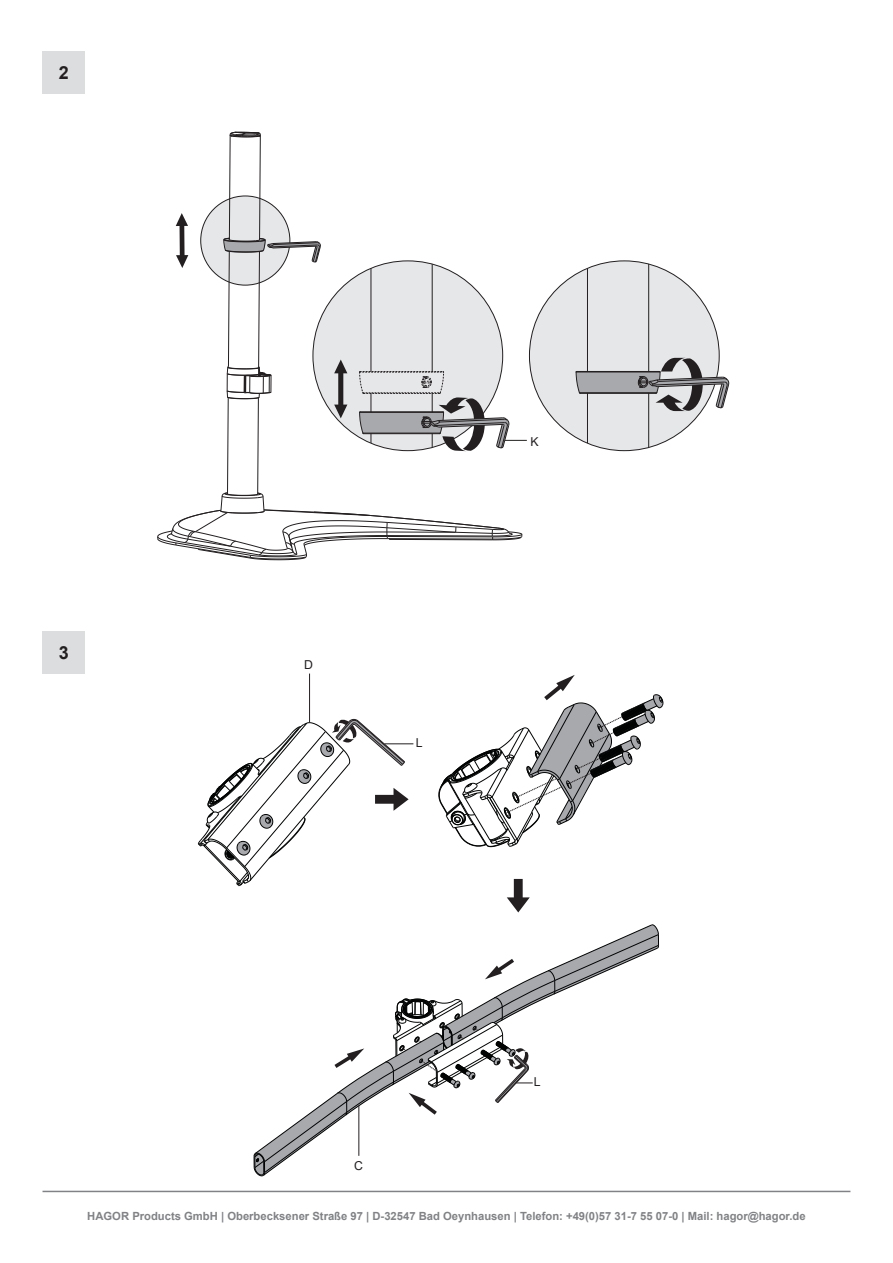
<style>
.page{position:relative;width:893px;height:1263px;background:#fff}
.page>*{position:absolute;margin:0;border:0;box-sizing:border-box;transform-origin:0 0}
.t1{font:700 18px "Arial";color:#231f20}
.t2{font:12.3px "Arial";color:#231f20}
.t3{font:700 11.25px "Arial";color:#808285}
</style>
<div class="page">
<hr style="left:43px;top:1191px;width:807px;height:1px;background:#808285">
<div style="left:43px;top:51px;width:42px;height:43px;background:#dcdddf"></div>
<div style="left:43px;top:631px;width:42px;height:43px;background:#dcdddf"></div>
<div style="left:529px;top:261px;width:190px;height:190px;background:#e6e7e9;border-radius:50%"></div>
<hr style="left:648px;top:261px;width:1px;height:110px;background:#231f20">
<hr style="left:648px;top:393px;width:1px;height:58px;background:#231f20">
<hr style="left:587px;top:265px;width:1px;height:106px;background:#231f20">
<hr style="left:587px;top:393px;width:1px;height:58px;background:#231f20">
<svg style="left:575px;top:358px;width:154px;height:53px"></svg>
<svg style="left:157px;top:132px;width:370px;height:428px"></svg>
<svg style="left:507px;top:879px;width:23px;height:33px"></svg>
<hr style="left:309px;top:673px;width:1px;height:49px;background:#231f20">
<svg style="left:198px;top:717px;width:215px;height:169px"></svg>
<svg style="left:438px;top:675px;width:225px;height:172px"></svg>
<svg style="left:253px;top:924px;width:406px;height:252px"></svg>
<h1 class="t1" style="left:59px;top:60px;width:12px">2</h1>
<h1 class="t1" style="left:59px;top:640px;width:12px">3</h1>
<p class="t2" style="left:304px;top:656px;width:10px">D</p>
<p class="t2" style="left:416px;top:734px;width:8px">L</p>
<p class="t2" style="left:530px;top:433px;width:10px">K</p>
<p class="t2" style="left:354px;top:1157px;width:10px">C</p>
<p class="t2" style="left:534px;top:1073px;width:8px">L</p>
<p class="t3" style="left:87px;top:1208px;width:720px">HAGOR Products GmbH | Oberbecksener Straße 97 | D-32547 Bad Oeynhausen | Telefon: +49(0)57 31-7 55 07-0 | Mail: hagor@hagor.de</p>
<p class="t2" style="left:534px;top:1211px;width:8px">L</p>
</div>
